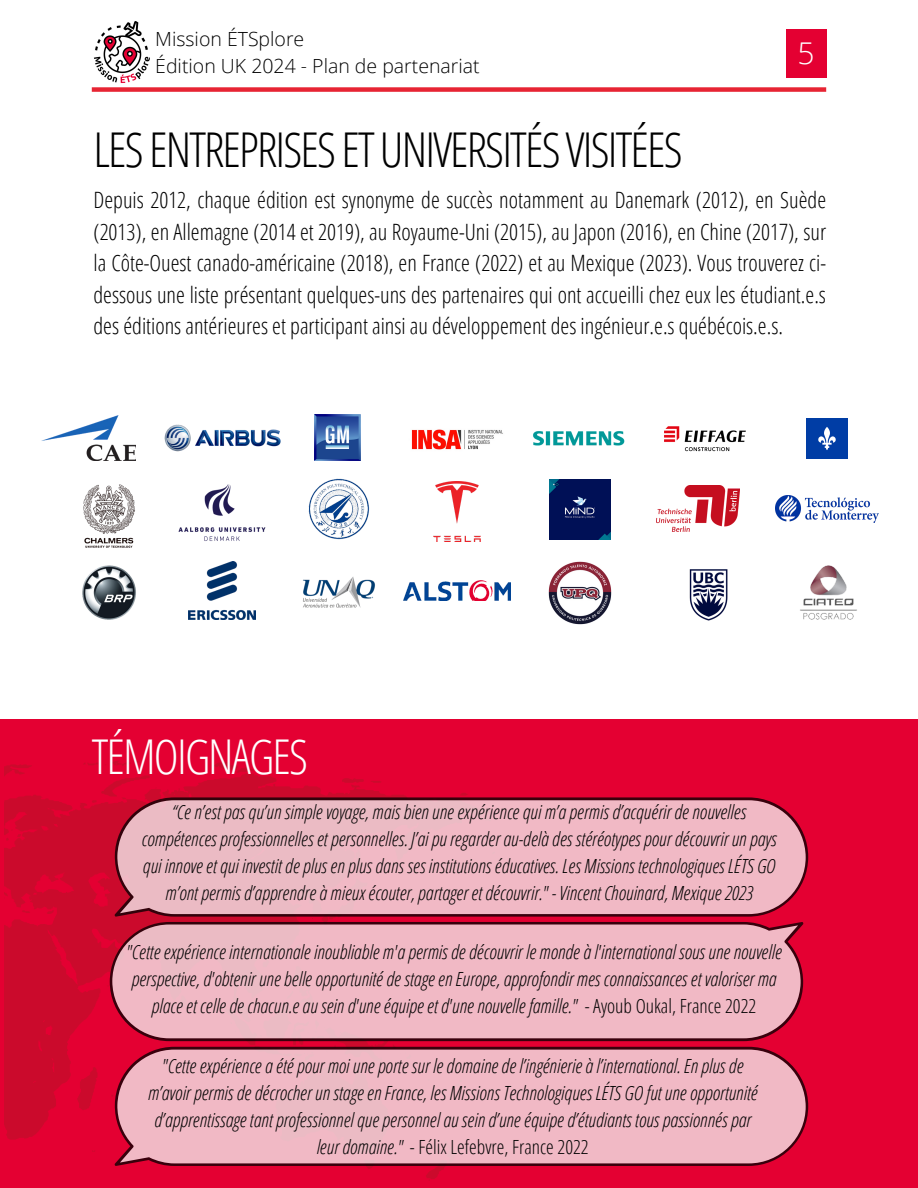
<style>
.page{position:relative;width:918px;height:1188px;background:#fff}
.page>*{position:absolute;margin:0;border:0;box-sizing:border-box;transform-origin:0 0}
.t1{font:300 48px "Open Sans Condensed";letter-spacing:-.04em;color:#000}
.t2{font:300 48px "Open Sans Condensed";letter-spacing:-.04em;color:#fff}
.t3{font:300 30px "Open Sans";color:#fff}
.t4{font:300 22.5px/31.5px "Open Sans Condensed";color:#000;text-align:justify}
.t5{font:italic 300 19.5px/27px "Open Sans Condensed";color:#000;text-align:center}
.t6{font:300 19.5px "Open Sans";color:#000}
.s1{font-style:normal}
</style>
<div class="page">
<div style="left:0;top:719px;width:918px;height:469px;background:#e40032"></div>
<svg style="left:4px;top:773px;width:486px;height:367px;fill:#cb0a2c"></svg>
<svg style="left:77px;top:1066px;width:21px;height:44px"></svg>
<svg style="left:4px;top:764px;width:28px;height:13px"></svg>
<svg style="left:342px;top:777px;width:22px;height:6px"></svg>
<svg style="left:214px;top:762px;width:39px;height:11px"></svg>
<svg style="left:371px;top:780px;width:11px;height:3px"></svg>
<svg style="left:460px;top:793px;width:9px;height:3px"></svg>
<svg style="left:47px;top:910px;width:7px;height:4px"></svg>
<svg style="left:22px;top:910px;width:8px;height:3px"></svg>
<svg style="left:83px;top:763px;width:15px;height:2px"></svg>
<svg style="left:6px;top:830px;width:15px;height:11px"></svg>
<svg style="left:105px;top:760px;width:34px;height:6px"></svg>
<svg style="left:92px;top:775px;width:65px;height:28px"></svg>
<svg style="left:322px;top:917px;width:58px;height:5px"></svg>
<svg style="left:225px;top:1041px;width:237px;height:140px"></svg>
<div style="left:786px;top:29px;width:40px;height:49px;background:#e40032"></div>
<div style="left:92px;top:87px;width:734px;height:5px;background:#e72433"></div>
<svg style="left:115px;top:797px;width:693px;height:120px;background:#e4a9b5"></svg>
<svg style="left:110px;top:922px;width:693px;height:119px;background:#e6aab6"></svg>
<svg style="left:115px;top:1047px;width:693px;height:119px;background:#e7aab7"></svg>
<img style="left:94px;top:21px;width:56px;height:62px">
<img style="left:189px;top:561px;width:66px;height:58px">
<img style="left:41px;top:416px;width:95px;height:44px">
<img style="left:83px;top:484px;width:52px;height:64px">
<img style="left:178px;top:484px;width:88px;height:57px">
<img style="left:309px;top:478px;width:61px;height:62px">
<img style="left:403px;top:580px;width:108px;height:21px">
<img style="left:434px;top:482px;width:47px;height:60px">
<img style="left:411px;top:429px;width:92px;height:21px">
<img style="left:164px;top:424px;width:117px;height:28px">
<img style="left:533px;top:431px;width:92px;height:15px">
<img style="left:82px;top:565px;width:54px;height:55px">
<img style="left:315px;top:415px;width:46px;height:46px">
<img style="left:548px;top:561px;width:64px;height:64px">
<img style="left:550px;top:479px;width:60px;height:61px">
<img style="left:303px;top:577px;width:72px;height:31px">
<img style="left:664px;top:426px;width:81px;height:26px">
<img style="left:657px;top:486px;width:83px;height:46px">
<img style="left:689px;top:569px;width:39px;height:52px">
<img style="left:807px;top:418px;width:40px;height:41px">
<img style="left:775px;top:495px;width:104px;height:27px">
<img style="left:800px;top:565px;width:57px;height:55px">
<p class="t6" style="left:155px;top:25px;width:151px">Mission ÉTSplore</p>
<p class="t6" style="left:155px;top:52px;width:326px">Édition UK 2024 - Plan de partenariat</p>
<p class="t1" style="left:93px;top:116px;width:591px">LESENTREPRISESETUNIVERSITÉSVISITÉES</p>
<p class="t3" style="left:798px;top:32px;width:19px">5</p>
<p class="t4" style="left:93px;top:184px;width:734px">Depuis 2012, chaque édition est synonyme de succès notamment au Danemark (2012), en Suède (2013), en Allemagne (2014 et 2019), au Royaume-Uni (2015), au Japon (2016), en Chine (2017), sur la Côte-Ouest canado-américaine (2018), en France (2022) et au Mexique (2023). Vous trouverez ci&shy;dessous une liste présentant quelques-uns des partenaires qui ont accueilli chez eux les étudiant.e.s des éditions antérieures et participant ainsi au développement des ingénieur.e.s québécois.e.s.</p>
<h1 class="t2" style="left:92px;top:723px;width:218px">TÉMOIGNAGES</h1>
<h2 class="t5" style="left:172px;top:798px;width:576px">“Ce n’est pas qu’un simple voyage, mais bien une expérience qui m’a permis d’acquérir de nouvelles</h2>
<p class="t5" style="left:142px;top:825px;width:636px">compétences professionnelles et personnelles. J’ai pu regarder au-delà des stéréotypes pour découvrir un pays qui innove et qui investit de plus en plus dans ses institutions éducatives. Les Missions technologiques LÉTS GO m’ont permis d’apprendre à mieux écouter, partager et découvrir." - Vincent Chouinard, Mexique 2023</p>
<p class="t5" style="left:126px;top:938px;width:657px">"Cette expérience internationale inoubliable m'a permis de découvrir le monde à l'international sous une nouvelle perspective, d'obtenir une belle opportunité de stage en Europe, approfondir mes connaissances et valoriser ma place et celle de chacun.e au sein d'une équipe et d'une nouvellefamille." <span class="s1">- Ayoub Oukal, France 2022</span></p>
<p class="t5" style="left:148px;top:1052px;width:611px">"Cette expérience a été pour moi une porte sur le domaine de l’ingénierie à l’international. En plus de m’avoir permis de décrocher un stage en France, les Missions Technologiques LÉTS GO fut une opportunité d’apprentissage tant professionnel que personnel au sein d’une équipe d’étudiants tous passionnés par leur domaine." <span class="s1">- Félix Lefebvre, France 2022</span></p>
</div>
